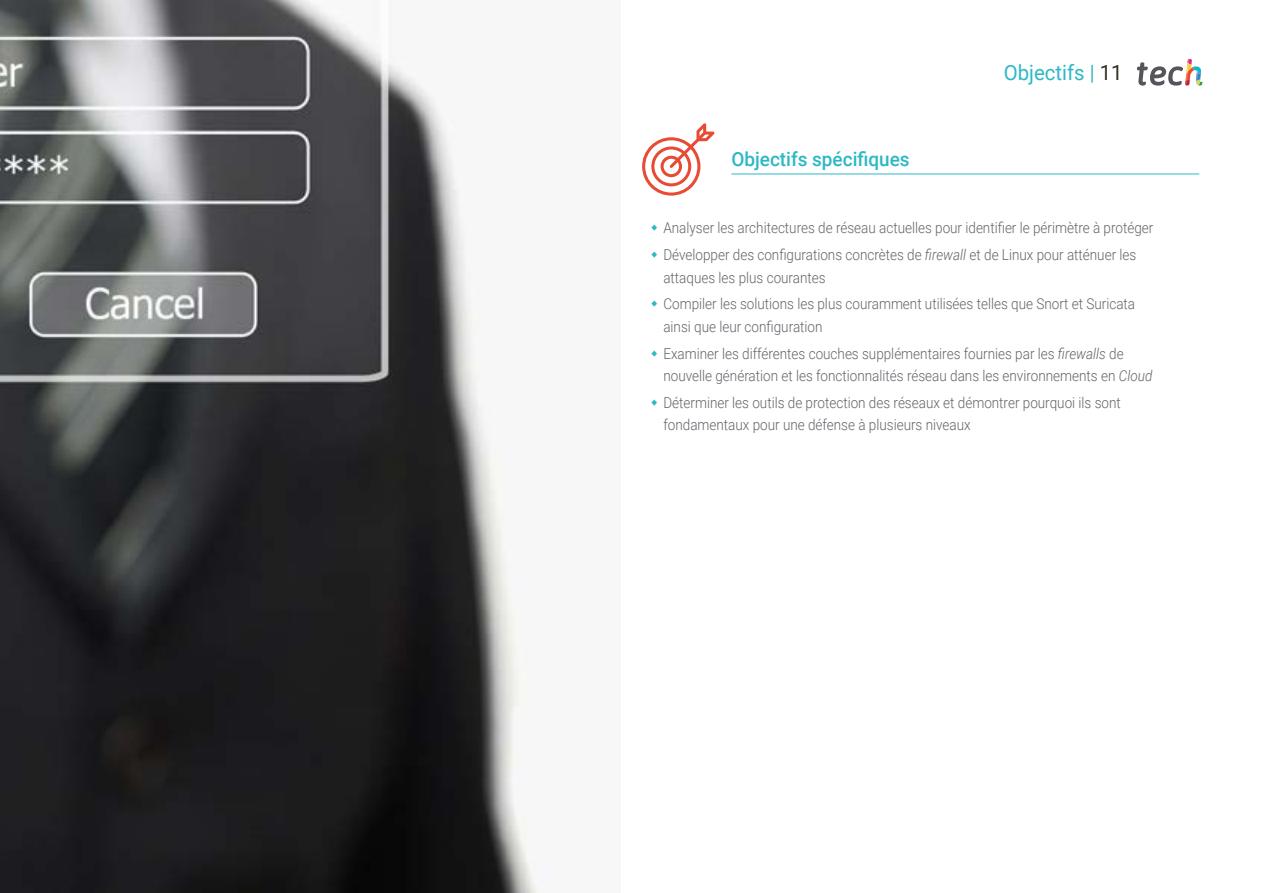
<style>
.page{position:relative;width:1263px;height:893px;background:#fff}
.page>*{position:absolute;margin:0;border:0;box-sizing:border-box;transform-origin:0 0}
.t1{font:21px "Roboto";color:#2db8c5}
.t2{font:500 19.5px "Roboto";color:#2db8c5}
.t3{font:300 15px/26.7px "Roboto";color:#61646a;scale:.9 1}
.s1{color:#312e20}
.s2{font-style:italic}
</style>
<div class="page">
<svg style="left:1137px;top:59px;width:65px;height:27px"></svg>
<hr style="left:731px;top:174px;width:468px;height:1px;background:#2db8c5">
<svg style="left:642px;top:123px;width:72px;height:73px"></svg>
<img style="left:0;top:0;width:539px;height:893px">
<h2 class="t2" style="left:731px;top:145px;width:180px">Objectifs spécifiques</h2>
<h1 class="t1" style="left:1004px;top:57px;width:120px">Objectifs | <span class="s1">11</span></h1>
<p class="t3" style="left:663px;top:214px;width:546px">Analyser les architectures de réseau actuelles pour identifier le périmètre à protéger<br>Développer des configurations concrètes de <span class="s2">firewall</span> et de Linux pour atténuer les</p>
<p class="t3" style="left:663px;top:263px;width:526px">attaques les plus courantes<br>Compiler les solutions les plus couramment utilisées telles que Snort et Suricata</p>
<p class="t3" style="left:663px;top:313px;width:513px">ainsi que leur configuration<br>Examiner les différentes couches supplémentaires fournies par les <span class="s2">firewalls</span> de</p>
<p class="t3" style="left:663px;top:362px;width:545px">nouvelle génération et les fonctionnalités réseau dans les environnements en <span class="s2">Cloud<br></span>Déterminer les outils de protection des réseaux et démontrer pourquoi ils sont</p>
<p class="t3" style="left:663px;top:411px;width:343px">fondamentaux pour une défense à plusieurs niveaux</p>
</div>
